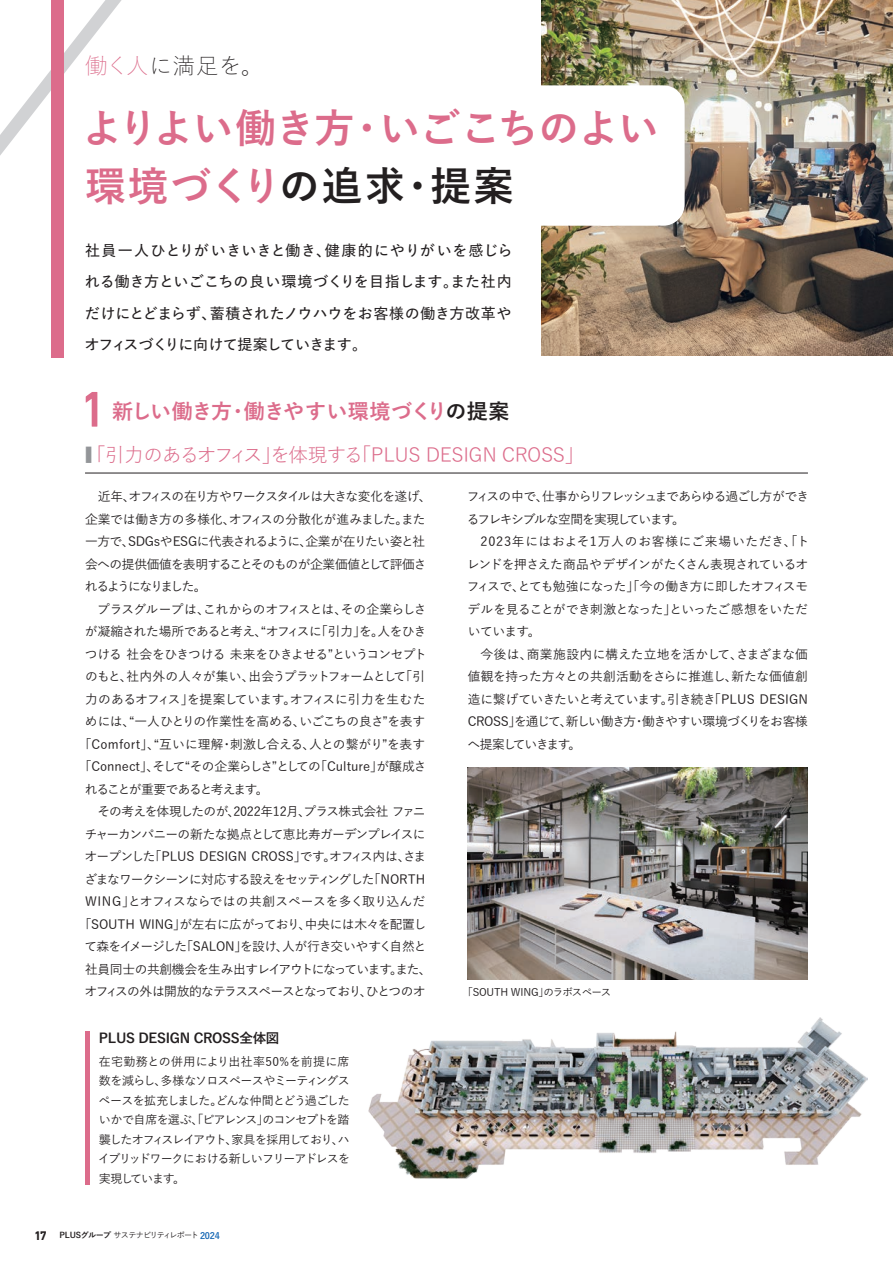
<style>
.page{position:relative;width:893px;height:1263px;background:#fff}
.page>*{position:absolute;margin:0;border:0;box-sizing:border-box;transform-origin:0 0}
.本文{font:500 51px "DIN Next LT Pro";color:#dc6c8b}
.t1{font:700 40.5px "Yu Go Pr 6 N";letter-spacing:-.015em;color:#dc6c8b}
.t2{font:700 40.5px "Yu Go Pr 6 N";letter-spacing:.055em;color:#231f20}
.t3{font:300 22.5px "Yu Go Pr 6 N";letter-spacing:.015em;color:#231f20}
.本文-2{font:700 21px "Yu Go Pr 6 N";letter-spacing:-.045em;color:#dc6c8b}
.本文-3{font:19.5px "Yu Go Pr 6 N";letter-spacing:-.02em;color:#dc6c8b}
.t4{font:600 15px/31.5px "Yu Go Pr 6 N";letter-spacing:-.02em;color:#231f20;text-align:justify}
.本文-4{font:700 13.5px "Yu Go Pr 6 N";letter-spacing:-.02em;color:#231f20}
.本文-5{font:500 12.75px/22.5px "Yu Go Pr 6 N";letter-spacing:-.05em;color:#231f20;text-align:justify}
.本文-6{font:500 12.75px/22.5px "Yu Go Pr 6 N";letter-spacing:-.1em;color:#231f20}
.本文-7{font:500 12.75px "Yu Go Pr 6 N";color:#231f20}
.本文-8{font:500 12.75px "Yu Go Pr 6 N";letter-spacing:-.01em;color:#231f20}
.本文-9{font:500 12.75px "Yu Go Pr 6 N";letter-spacing:.01em;color:#231f20}
.本文-10{font:500 12.75px "Yu Go Pr 6 N";letter-spacing:-.015em;color:#231f20}
.本文-11{font:500 12.75px "Yu Go Pr 6 N";letter-spacing:-.075em;color:#231f20}
.本文-12{font:500 12.75px "Yu Go Pr 6 N";letter-spacing:-.09em;color:#231f20}
.本文-13{font:500 12.75px "Yu Go Pr 6 N";letter-spacing:-.07em;color:#231f20}
.本文-14{font:500 12.75px "Yu Go Pr 6 N";letter-spacing:-.095em;color:#231f20}
.本文-15{font:500 12.75px "Yu Go Pr 6 N";letter-spacing:-.025em;color:#231f20}
.本文-16{font:500 12.75px "Yu Go Pr 6 N";letter-spacing:-.005em;color:#231f20}
.本文-17{font:500 12.75px "Yu Go Pr 6 N";letter-spacing:-.11em;color:#231f20}
.本文-18{font:500 12px/19.5px "Yu Go Pr 6 N";letter-spacing:-.09em;color:#231f20;text-align:justify}
.本文-19{font:500 10.5px "Yu Go Pr 6 N";letter-spacing:-.02em;color:#231f20}
.t5{font:500 8.1px "Yu Go Pr 6 N";letter-spacing:-.11em;color:#231f20}
.s1{color:#dc6c8b}
.s2{color:#231f20}
.s3{font-weight:500;font-size:21.6px;color:#939598}
.s4{font-family:"DIN Next LT Pro";font-weight:700;font-size:12.75px}
.s5{font-weight:700}
.s6{font-weight:700;font-size:9px;color:#1768b4}
</style>
<div class="page">
<img style="left:541px;top:0;width:352px;height:355px">
<div style="left:83px;top:85px;width:602px;height:141px;background:#fff;border-radius:21px"></div>
<svg style="left:0;top:0;width:122px;height:155px"></svg>
<div style="left:51px;top:0;width:13px;height:357px;background:#dc6c8b"></div>
<hr style="left:85px;top:473px;width:723px;height:1px;background:#231f20">
<img style="left:468px;top:768px;width:340px;height:212px">
<img style="left:369px;top:1017px;width:498px;height:162px">
<hr style="left:85px;top:1031px;width:4px;height:153px;background:#dc6c8b">
<p class="t3" style="left:85px;top:45px;width:180px"><span class="s1">働く人</span>に満足を。</p>
<p class="t1" style="left:82px;top:105px;width:578px">よりよい働き方・いごこちのよい</p>
<p class="t2" style="left:85px;top:164px;width:430px"><span class="s1">環境づくり</span>の追求・提案</p>
<p class="t4" style="left:84px;top:233px;width:429px">社員一人ひとりがいきいきと働き、健康的にやりがいを感じられる働き方といごこちの良い環境づくりを目指します。また社内だけにとどまらず、蓄積されたノウハウをお客様の働き方改革やオフィスづくりに向けて提案していきます。</p>
<p class="本文" style="left:79px;top:380px;width:29px">1</p>
<p class="本文-2" style="left:112px;top:399px;width:399px">新しい働き方・働きやすい環境づくり<span class="s2">の提案</span></p>
<p class="本文-3" style="left:85px;top:437px;width:501px"><span class="s3">■</span> 「引力のあるオフィス」を体現する「PLUS DESIGN CROSS」</p>
<p class="本文-5" style="left:85px;top:484px;width:348px;text-align:left;text-indent:13px">近年、オフィスの在り方やワークスタイルは大きな変化を遂げ、企業では働き方の多様化、オフィスの分散化が進みました。また一方で、SDGsやESGに代表されるように、企業が在りたい姿と社会への提供価値を表明することそのものが企業価値として評価されるようになりました。</p>
<p class="本文-5" style="left:97px;top:596px;width:331px">プラスグループは、これからのオフィスとは、その企業らしさ</p>
<p class="本文-5" style="left:85px;top:619px;width:343px">が凝縮された場所であると考え、“オフィスに「引力」を。人をひき</p>
<p class="本文-5" style="left:85px;top:641px;width:343px">つける 社会をひきつける 未来をひきよせる”というコンセプト</p>
<p class="本文-12" style="left:85px;top:665px;width:342px">のもと、社内外の人々が集い、出会うプラットフォームとして「引</p>
<p class="本文-15" style="left:85px;top:687px;width:342px">力のあるオフィス」を提案しています。オフィスに引力を生むた</p>
<p class="本文-5" style="left:85px;top:709px;width:342px">めには、“一人ひとりの作業性を高める、いごこちの良さ”を表す</p>
<p class="本文-9" style="left:79px;top:732px;width:348px">「Comfort」、“互いに理解・刺激し合える、人との繋がり”を表す</p>
<p class="本文-7" style="left:79px;top:755px;width:349px">「Connect」、そして“その企業らしさ”としての「Culture」が醸成さ</p>
<p class="本文-17" style="left:85px;top:777px;width:185px">れることが重要であると考えます。</p>
<p class="本文-5" style="left:97px;top:799px;width:330px">その考えを体現したのが、2022年12月、プラス株式会社 ファニ</p>
<p class="本文-5" style="left:85px;top:821px;width:342px">チャーカンパニーの新たな拠点として恵比寿ガーデンプレイスに</p>
<p class="本文-8" style="left:85px;top:845px;width:343px">オープンした「PLUS DESIGN CROSS」です。オフィス内は、さま</p>
<p class="本文-11" style="left:84px;top:867px;width:342px">ざまなワークシーンに対応する設えをセッティングした「NORTH</p>
<p class="本文-16" style="left:85px;top:890px;width:342px">WING」とオフィスならではの共創スペースを多く取り込んだ</p>
<p class="本文-10" style="left:79px;top:912px;width:349px">「SOUTH WING」が左右に広がっており、中央には木々を配置し</p>
<p class="本文-5" style="left:85px;top:934px;width:343px">て森をイメージした「SALON」を設け、人が行き交いやすく自然と</p>
<p class="本文-13" style="left:85px;top:957px;width:348px">社員同士の共創機会を生み出すレイアウトになっています。また、</p>
<p class="本文-14" style="left:85px;top:980px;width:342px">オフィスの外は開放的なテラススペースとなっており、ひとつのオ</p>
<p class="本文-4" style="left:99px;top:1030px;width:182px">PLUS DESIGN CROSS全体図</p>
<p class="本文-18" style="left:98px;top:1050px;width:254px">在宅勤務との併用により出社率50%を前提に席数を減らし、多様なソロスペースやミーティングスペースを拡充しました。どんな仲間とどう過ごしたいかで自席を選ぶ、「ピアレンス」のコンセプトを踏襲したオフィスレイアウト、家具を採用しており、ハイブリッドワークにおける新しいフリーアドレスを実現しています。</p>
<p class="t5" style="left:34px;top:1228px;width:188px"><span class="s4">17</span> <span class="s5">PLUSグループ</span> サステナビリティレポート <span class="s6">2024</span></p>
<p class="本文-6" style="left:467px;top:484px;width:344px">フィスの中で、仕事からリフレッシュまであらゆる過ごし方ができるフレキシブルな空間を実現しています。</p>
<p class="本文-5" style="left:467px;top:529px;width:344px;text-indent:14px">2023年にはおよそ1万人のお客様にご来場いただき、「トレンドを押さえた商品やデザインがたくさん表現されているオフィスで、とても勉強になった」「今の働き方に即したオフィスモデルを見ることができ刺激となった」といったご感想をいただいています。</p>
<p class="本文-5" style="left:468px;top:641px;width:342px;text-indent:13px">今後は、商業施設内に構えた立地を活かして、さまざまな価値観を持った方々との共創活動をさらに推進し、新たな価値創造に繋げていきたいと考えています。引き続き「PLUS DESIGN CROSS」を通じて、新しい働き方・働きやすい環境づくりをお客様へ提案していきます。</p>
<p class="本文-19" style="left:462px;top:982px;width:150px">「SOUTH WING」のラボスペース</p>
</div>
